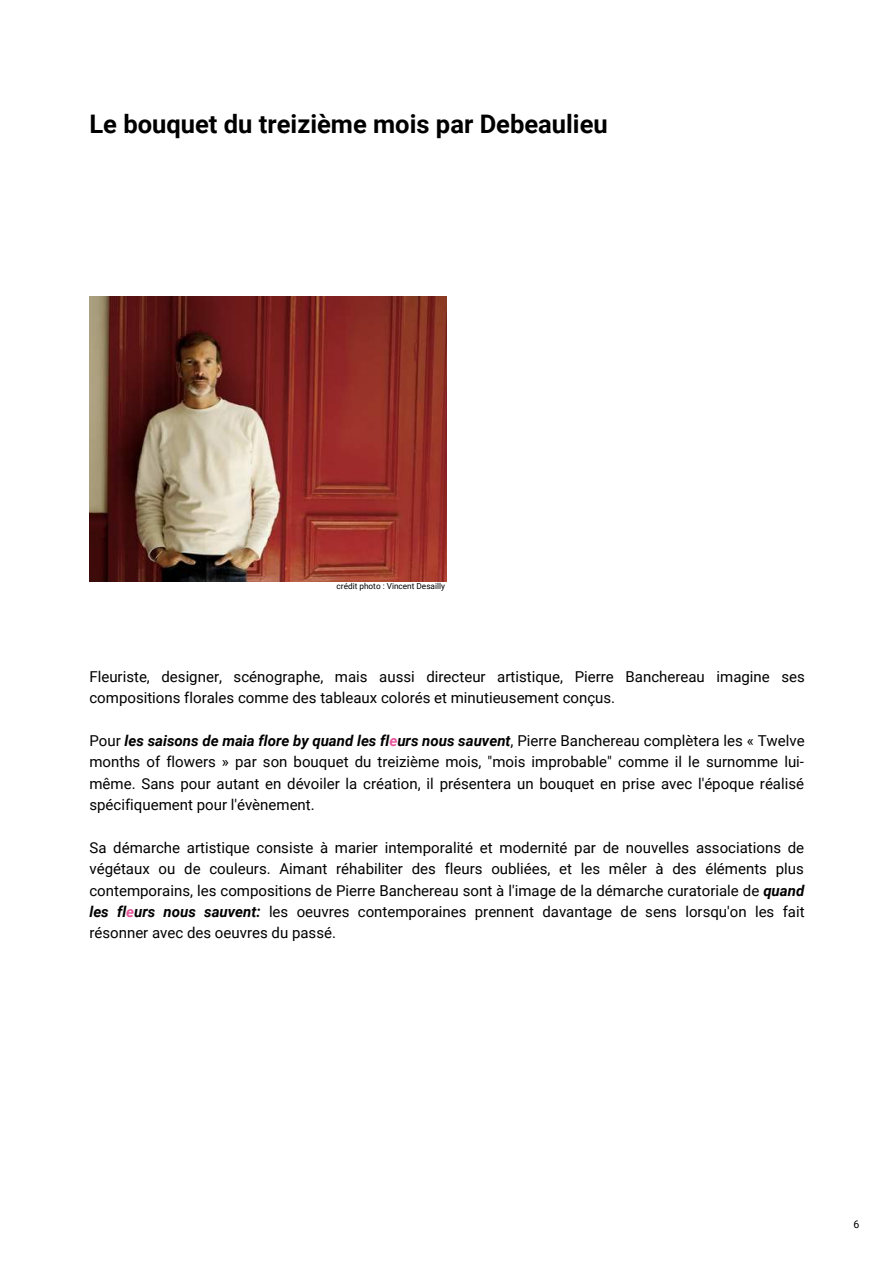
<style>
.page{position:relative;width:894px;height:1264px;background:#fff}
.page>*{position:absolute;margin:0;border:0;box-sizing:border-box;transform-origin:0 0}
.t1{font:700 25.5px "Roboto";color:#000}
.t2{font:15px/21.5px "Roboto";color:#000;text-align:justify}
.t3{font:10.5px "Roboto";color:#000}
.t4{font:8.25px "Roboto";color:#000}
.s1{font-weight:700;font-style:italic}
.s2{font-weight:700;font-style:italic;color:#e7579c}
</style>
<div class="page">
<img style="left:89px;top:297px;width:357px;height:285px">
<h1 class="t1" style="left:89px;top:109px;width:519px">Le bouquet du treizième mois par Debeaulieu</h1>
<p class="t4" style="left:336px;top:581px;width:110px">crédit photo : Vincent Desailly</p>
<p class="t2" style="left:89px;top:665px;width:716px">Fleuriste, designer, scénographe, mais aussi directeur artistique, Pierre Banchereau imagine ses compositions florales comme des tableaux colorés et minutieusement conçus.</p>
<p class="t2" style="left:89px;top:730px;width:716px">Pour <span class="s1">les saisons de maia flore by quand les fl</span><span class="s2">e</span><span class="s1">urs nous sauvent</span>, Pierre Banchereau complètera les « Twelve months of flowers » par son bouquet du treizième mois, "mois improbable" comme il le surnomme lui&shy;même. Sans pour autant en dévoiler la création, il présentera un bouquet en prise avec l'époque réalisé spécifiquement pour l'évènement.</p>
<p class="t2" style="left:89px;top:837px;width:716px">Sa démarche artistique consiste à marier intemporalité et modernité par de nouvelles associations de végétaux ou de couleurs. Aimant réhabiliter des fleurs oubliées, et les mêler à des éléments plus contemporains, les compositions de Pierre Banchereau sont à l'image de la démarche curatoriale de <span class="s1">quand les fl</span><span class="s2">e</span><span class="s1">urs nous sauvent:</span> les oeuvres contemporaines prennent davantage de sens lorsqu'on les fait résonner avec des oeuvres du passé.</p>
<p class="t3" style="left:853px;top:1218px;width:7px">6</p>
</div>
